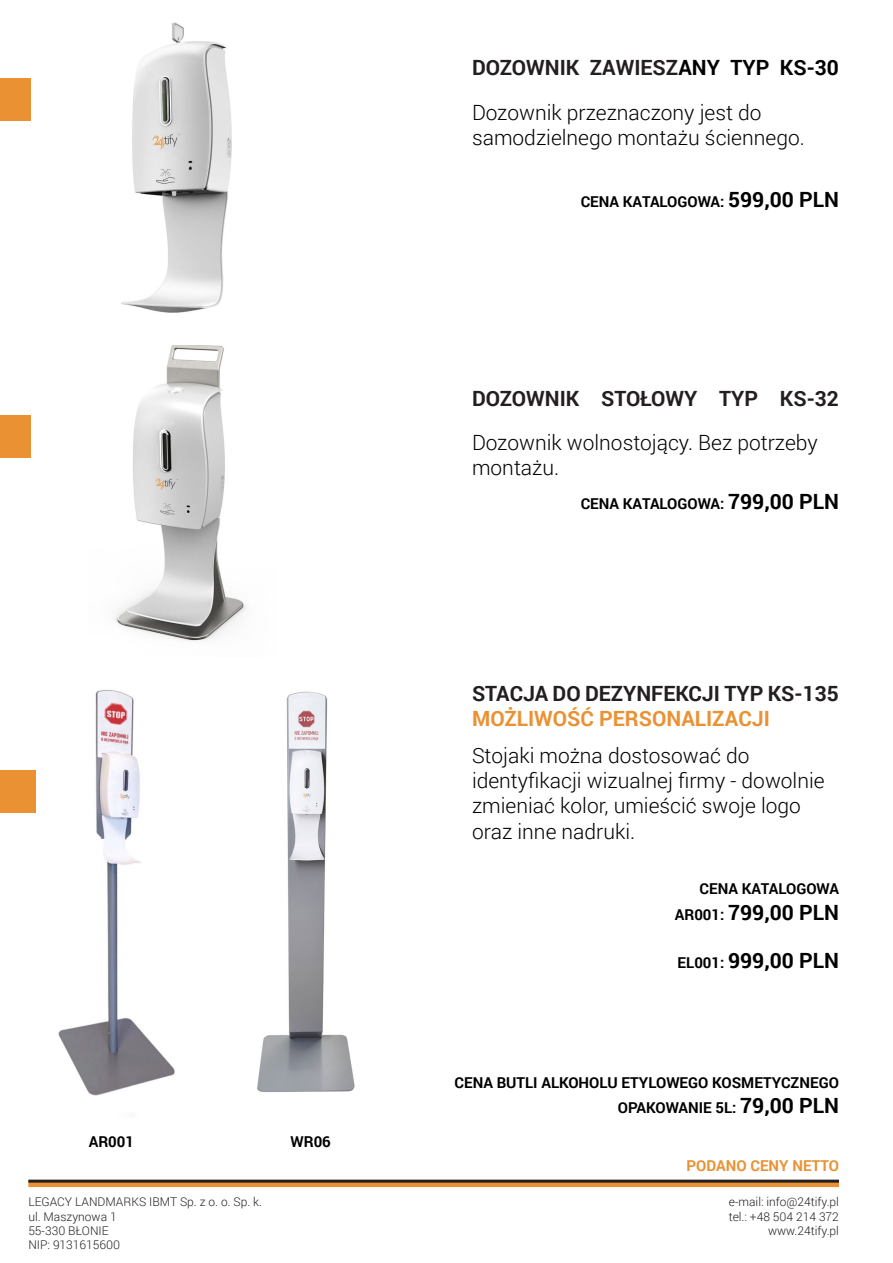
<style>
.page{position:relative;width:893px;height:1263px;background:#fff}
.page>*{position:absolute;margin:0;border:0;box-sizing:border-box;transform-origin:0 0}
.t1{font:300 21px/25.2px "Roboto";color:#000}
.t2{font:700 21px "Roboto";color:#231f20}
.t3{font:700 21px "Roboto";color:#000}
.t4{font:700 21px "Roboto";color:#ea9133}
.t5{font:700 15px/25.2px "Roboto";color:#000;text-align:right}
.t6{font:700 15px "Roboto";color:#ea9133}
.t7{font:300 12px "Roboto";color:#231f20}
.s1{color:#000}
.s2{font-size:21px}
.s3{font-size:15px}
</style>
<div class="page">
<div style="left:0;top:79px;width:293px;height:42px;background:#ea9133"></div>
<div style="left:0;top:415px;width:310px;height:42px;background:#ea9133"></div>
<div style="left:0;top:770px;width:168px;height:43px;background:#ea9133"></div>
<img style="left:37px;top:690px;width:138px;height:406px">
<div style="left:32px;top:0;width:300px;height:323px;background:#fff"></div>
<img style="left:121px;top:22px;width:111px;height:291px">
<div style="left:32px;top:345px;width:300px;height:314px;background:#fff"></div>
<img style="left:114px;top:345px;width:133px;height:296px">
<svg style="left:28px;top:1182px;width:811px;height:5px;background:#d08230"></svg>
<hr style="left:28px;top:1179px;width:811px;height:3px;background:#231f20">
<img style="left:257px;top:691px;width:98px;height:401px">
<p class="t5" style="left:89px;top:1129px;width:47px">AR001</p>
<p class="t7" style="left:28px;top:1194px;width:235px">LEGACY LANDMARKS IBMT Sp. z o. o. Sp. k.</p>
<p class="t7" style="left:28px;top:1208px;width:90px">ul. Maszynowa 1</p>
<p class="t7" style="left:28px;top:1222px;width:82px">55-330 BŁONIE</p>
<p class="t7" style="left:28px;top:1237px;width:93px">NIP: 9131615600</p>
<p class="t5" style="left:290px;top:1129px;width:42px">WR06</p>
<p class="t2" style="left:472px;top:53px;width:368px">DOZOWNIK ZAWIESZ<span class="s1">ANY TYP KS-30</span></p>
<p class="t1" style="left:472px;top:99px;width:334px">Dozownik przeznaczony jest do samodzielnego montażu ściennego.</p>
<p class="t5" style="left:581px;top:189px;width:260px">CENA KATALOGOWA: <span class="s2">599,00 PLN</span></p>
<p class="t2" style="left:472px;top:384px;width:368px">DOZOWNIK STOŁOWY TYP KS-32</p>
<p class="t1" style="left:472px;top:429px;width:347px">Dozownik wolnostojący. Bez potrzeby montażu.</p>
<p class="t5" style="left:581px;top:491px;width:260px">CENA KATALOGOWA: <span class="s2">799,00 PLN</span></p>
<p class="t2" style="left:472px;top:678px;width:368px">STACJA DO DEZYNFEKCJI TYP KS-135</p>
<p class="t4" style="left:472px;top:704px;width:299px">MOŻLIWOŚĆ PERSONALIZACJI</p>
<p class="t1" style="left:472px;top:742px;width:354px">Stojaki można dostosować do identyfikacji wizualnej firmy - dowolnie zmieniać kolor, umieścić swoje logo oraz inne nadruki.</p>
<p class="t5" style="left:699px;top:876px;width:141px">CENA KATALOGOWA</p>
<p class="t3" style="left:675px;top:897px;width:166px"><span class="s3">AR001:</span> 799,00 PLN</p>
<p class="t3" style="left:678px;top:946px;width:163px"><span class="s3">EL001:</span> 999,00 PLN</p>
<p class="t5" style="left:454px;top:1069px;width:386px">CENA BUTLI ALKOHOLU ETYLOWEGO KOSMETYCZNEGO<br>OPAKOWANIE 5L: <span class="s2">79,00 PLN</span></p>
<p class="t6" style="left:686px;top:1155px;width:154px">PODANO CENY NETTO</p>
<p class="t7" style="left:729px;top:1194px;width:112px">e-mail: info@24tify.pl</p>
<p class="t7" style="left:729px;top:1208px;width:112px">tel.: +48 504 214 372</p>
<p class="t7" style="left:768px;top:1222px;width:72px">www.24tify.pl</p>
</div>
